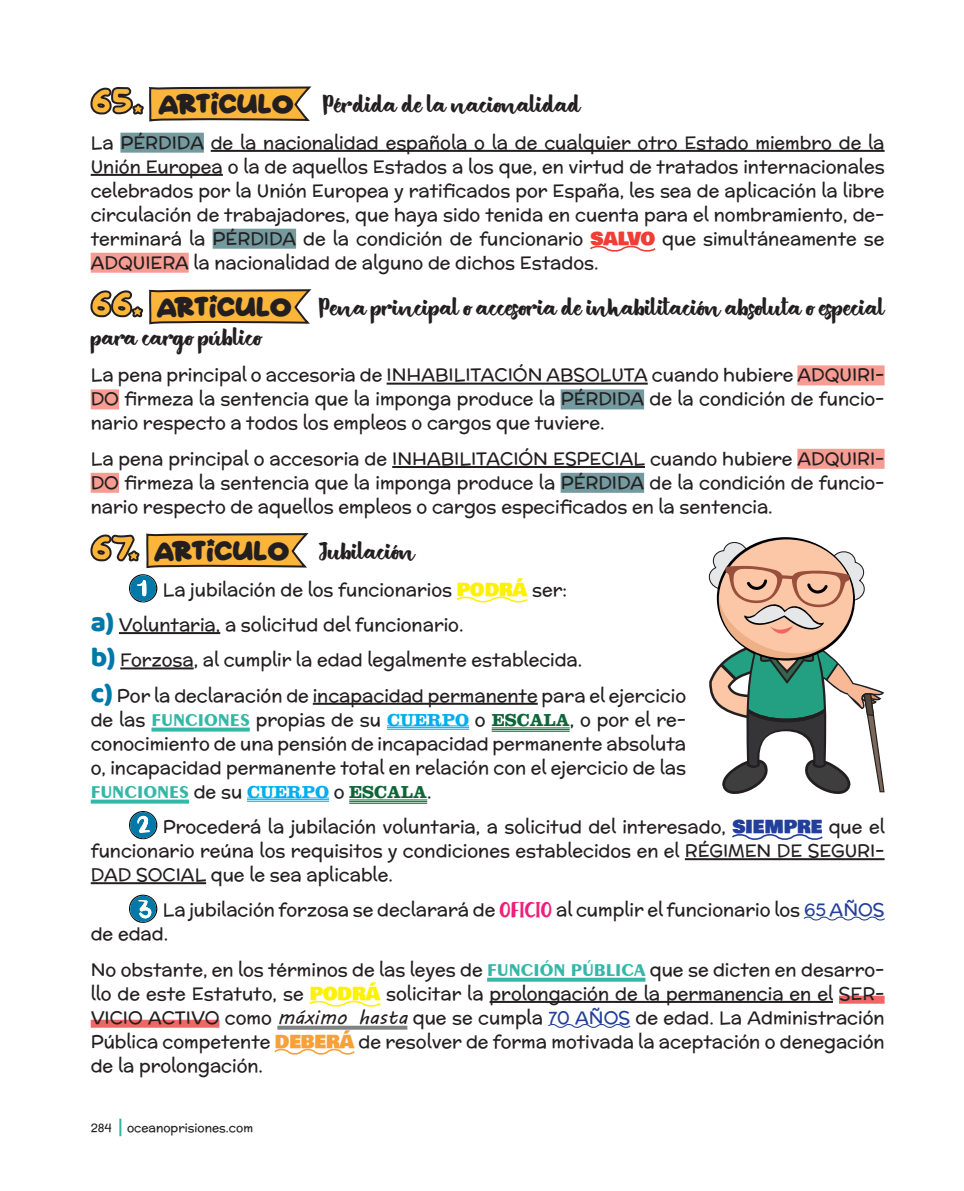
<style>
.page{position:relative;width:964px;height:1191px;background:#fff}
.page>*{position:absolute;margin:0;border:0;box-sizing:border-box;transform-origin:0 0}
.t1{font:20px/30px "British Script";color:#231f20}
.t2{font:18px/24px "Mc Laren";color:#231f20;text-align:justify}
.t3{font:12px "Mc Laren";color:#231f20}
.s1{font-family:"Starborn";font-size:30px;color:#fcb53b}
.s2{font-family:"Starborn";font-size:24px}
.s3{font-family:"Bowlby One SC";color:#ee3e35}
.s4{font-family:"Bowlby One SC";color:#fff101}
.s5{font-family:"Baloo Bhai";font-size:28px;color:#0079a9}
.s6{font-family:"Exotic 350 BT";font-weight:700;color:#35b7a8}
.s7{font-family:"Clarendon LT Std";font-weight:700;color:#00aeef}
.s8{font-family:"Clarendon LT Std";font-weight:700;color:#0c6638}
.s9{font-family:"Bowlby One SC";color:#223f99}
.s10{font-family:"Richela Kids";color:#ee1e7b}
.s11{color:#223f99}
.s12{font-family:"MV Boli";font-size:20px}
.s13{font-family:"Bowlby One SC";color:#f9a038}
</style>
<div class="page">
<svg style="left:119px;top:1118px;width:2px;height:18px"></svg>
<svg style="left:148px;top:173px;width:164px;height:152px"></svg>
<svg style="left:148px;top:86px;width:164px;height:36px;background:#dfaa4f"></svg>
<div style="left:120px;top:133px;width:84px;height:20px;background:#739a9f"></div>
<hr style="left:211px;top:150px;width:673px;height:2px;background:#231f20">
<hr style="left:91px;top:174px;width:132px;height:2px;background:#231f20">
<div style="left:213px;top:229px;width:83px;height:20px;background:#739a9f"></div>
<svg style="left:590px;top:245px;width:66px;height:7px"></svg>
<div style="left:91px;top:253px;width:98px;height:20px;background:#f69c92"></div>
<hr style="left:387px;top:382px;width:261px;height:2px;background:#231f20">
<div style="left:797px;top:365px;width:87px;height:20px;background:#f69c92"></div>
<div style="left:91px;top:389px;width:28px;height:20px;background:#f69c92"></div>
<div style="left:561px;top:389px;width:83px;height:20px;background:#739a9f"></div>
<hr style="left:392px;top:466px;width:253px;height:2px;background:#231f20">
<div style="left:797px;top:449px;width:87px;height:20px;background:#f69c92"></div>
<div style="left:91px;top:473px;width:28px;height:20px;background:#f69c92"></div>
<div style="left:561px;top:473px;width:83px;height:20px;background:#739a9f"></div>
<svg style="left:456px;top:596px;width:72px;height:7px"></svg>
<hr style="left:119px;top:632px;width:101px;height:2px;background:#231f20">
<hr style="left:120px;top:667px;width:74px;height:2px;background:#231f20">
<hr style="left:313px;top:703px;width:225px;height:2px;background:#231f20">
<svg style="left:151px;top:727px;width:99px;height:4px"></svg>
<hr style="left:387px;top:725px;width:82px;height:1px;background:#00aeef">
<hr style="left:387px;top:727px;width:82px;height:1px;background:#00aeef">
<hr style="left:387px;top:729px;width:82px;height:1px;background:#00aeef">
<hr style="left:492px;top:727px;width:78px;height:1px;background:#0c6638">
<hr style="left:492px;top:729px;width:78px;height:1px;background:#0c6638">
<hr style="left:492px;top:731px;width:78px;height:1px;background:#0c6638">
<svg style="left:91px;top:799px;width:98px;height:4px"></svg>
<hr style="left:247px;top:797px;width:82px;height:1px;background:#00aeef">
<hr style="left:247px;top:799px;width:82px;height:1px;background:#00aeef">
<hr style="left:247px;top:801px;width:82px;height:1px;background:#00aeef">
<hr style="left:349px;top:799px;width:78px;height:1px;background:#0c6638">
<hr style="left:349px;top:801px;width:78px;height:1px;background:#0c6638">
<hr style="left:349px;top:803px;width:78px;height:1px;background:#0c6638">
<svg style="left:732px;top:834px;width:91px;height:6px"></svg>
<hr style="left:685px;top:858px;width:199px;height:2px;background:#231f20">
<hr style="left:91px;top:882px;width:115px;height:2px;background:#231f20">
<svg style="left:803px;top:916px;width:82px;height:5px"></svg>
<svg style="left:487px;top:977px;width:158px;height:4px"></svg>
<svg style="left:309px;top:1000px;width:72px;height:7px"></svg>
<hr style="left:489px;top:1001px;width:344px;height:2px;background:#231f20">
<div style="left:839px;top:995px;width:45px;height:8px;background:#f16665"></div>
<div style="left:91px;top:1019px;width:128px;height:8px;background:#f16665"></div>
<svg style="left:277px;top:1025px;width:130px;height:4px"></svg>
<svg style="left:548px;top:1024px;width:83px;height:4px"></svg>
<svg style="left:274px;top:1048px;width:81px;height:7px"></svg>
<svg style="left:129px;top:894px;width:29px;height:29px"></svg>
<svg style="left:129px;top:811px;width:29px;height:28px"></svg>
<svg style="left:129px;top:533px;width:180px;height:70px"></svg>
<svg style="left:708px;top:537px;width:176px;height:257px"></svg>
<p class="t1" style="left:91px;top:91px;width:491px"><span class="s1">65.</span> <span class="s2">ARTICULO</span> Pérdida de la nacionalidad</p>
<p class="t2" style="left:91px;top:130px;width:795px">La PÉRDIDA de la nacionalidad española o la de cualquier otro Estado miembro de la Unión Europea o la de aquellos Estados a los que, en virtud de tratados internacionales celebrados por la Unión Europea y ratificados por España, les sea de aplicación la libre circulación de trabajadores, que haya sido tenida en cuenta para el nombramiento, de&shy;terminará la PÉRDIDA de la condición de funcionario <span class="s3">SALVO</span> que simultáneamente se ADQUIERA la nacionalidad de alguno de dichos Estados.</p>
<p class="t1" style="left:91px;top:294px;width:795px"><span class="s1">66.</span> <span class="s2">ARTICULO</span> Pena principal o accesoria de inhabilitación absoluta o especial para cargo público</p>
<p class="t2" style="left:91px;top:363px;width:795px">La pena principal o accesoria de INHABILITACIÓN ABSOLUTA cuando hubiere ADQUIRI-DO firmeza la sentencia que la imponga produce la PÉRDIDA de la condición de funcio&shy;nario respecto a todos los empleos o cargos que tuviere.</p>
<p class="t2" style="left:91px;top:446px;width:795px">La pena principal o accesoria de INHABILITACIÓN ESPECIAL cuando hubiere ADQUIRI-DO firmeza la sentencia que la imponga produce la PÉRDIDA de la condición de funcio&shy;nario respecto de aquellos empleos o cargos especificados en la sentencia.</p>
<p class="t1" style="left:91px;top:538px;width:326px"><span class="s1">67.</span> <span class="s2">ARTICULO</span> Jubilación</p>
<p class="t2" style="left:163px;top:577px;width:406px">La jubilación de los funcionarios <span class="s4">PODRÁ</span> ser:</p>
<p class="t2" style="left:91px;top:612px;width:374px"><span class="s5">a)</span> Voluntaria, a solicitud del funcionario.</p>
<p class="t2" style="left:91px;top:647px;width:493px"><span class="s5">b)</span> Forzosa, al cumplir la edad legalmente establecida.</p>
<p class="t2" style="left:91px;top:683px;width:597px"><span class="s5">c)</span> Por la declaración de incapacidad permanente para el ejercicio de las <span class="s6">FUNCIONES</span> propias de su <span class="s7">CUERPO</span> o <span class="s8">ESCALA</span>, o por el re&shy;conocimiento de una pensión de incapacidad permanente absoluta o, incapacidad permanente total en relación con el ejercicio de las <span class="s6">FUNCIONES</span> de su <span class="s7">CUERPO</span> o <span class="s8">ESCALA</span>.</p>
<p class="t2" style="left:91px;top:814px;width:795px;text-indent:72px">Procederá la jubilación voluntaria, a solicitud del interesado, <span class="s9">SIEMPRE</span> que el funcionario reúna los requisitos y condiciones establecidos en el RÉGIMEN DE SEGURI-DAD SOCIAL que le sea aplicable.</p>
<p class="t2" style="left:91px;top:897px;width:795px;text-indent:72px">La jubilación forzosa se declarará de <span class="s10">OFICIO</span> al cumplir el funcionario los <span class="s11">65 AÑOS </span>de edad.</p>
<p class="t2" style="left:91px;top:957px;width:795px">No obstante, en los términos de las leyes de <span class="s6">FUNCIÓN PÚBLICA</span> que se dicten en desarro&shy;llo de este Estatuto, se <span class="s4">PODRÁ</span> solicitar la prolongación de la permanencia en el SER-VICIO ACTIVO como <span class="s12">máximo hasta</span> que se cumpla <span class="s11">70 AÑOS</span> de edad. La Administración Pública competente <span class="s13">DEBERÁ</span> de resolver de forma motivada la aceptación o denegación de la prolongación.</p>
<p class="t3" style="left:91px;top:1118px;width:23px">284</p>
<p class="t3" style="left:127px;top:1118px;width:128px">oceanoprisiones.com</p>
</div>
